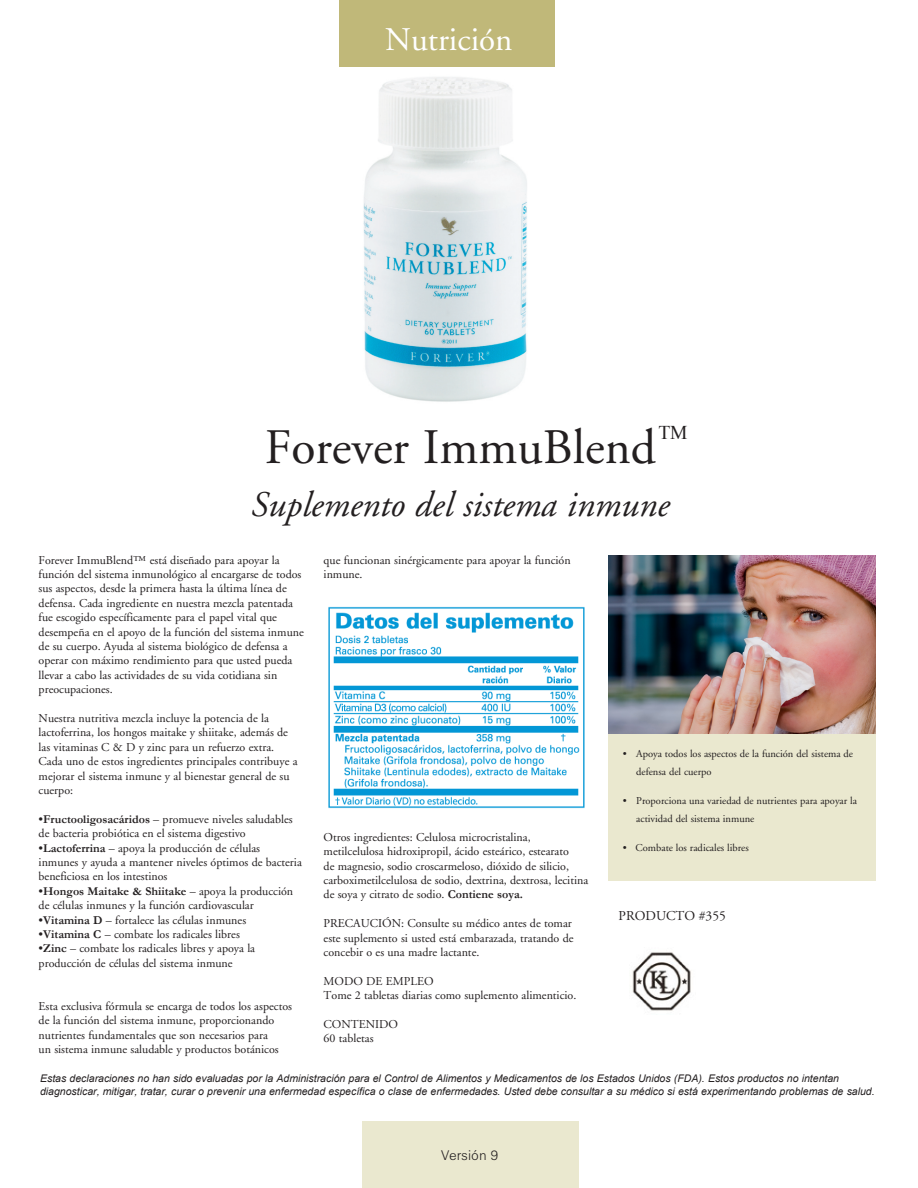
<style>
.page{position:relative;width:918px;height:1188px;background:#fff}
.page>*{position:absolute;margin:0;border:0;box-sizing:border-box;transform-origin:0 0}
.t1{font:49.5px "Adobe Garamond";color:#231f20}
.t2{font:italic 36px "Adobe Garamond";color:#231f20}
.t3{font:33px "Adobe Garamond";color:#fff}
.t4{font:19.5px "Times New Roman";color:#231f20}
.t5{font:13.5px "Adobe Garamond";color:#231f20}
.t6{font:300 13.5px "Zurich BT";color:#231f20}
.t7{font:12px/14.4px "Adobe Garamond";color:#231f20}
.t8{font:italic 10.5px/13.5px "Arial";color:#231f20}
.Key_Points{font:10.5px/18px "Adobe Garamond";color:#231f20}
.s1{font-family:"Garamond";font-weight:700}
</style>
<div class="page">
<div style="left:608px;top:734px;width:268px;height:146px;background:#eae8cf"></div>
<div style="left:339px;top:0;width:216px;height:67px;background:#c0b879"></div>
<div style="left:362px;top:1121px;width:216px;height:67px;background:#eae8cf"></div>
<img style="left:609px;top:556px;width:266px;height:177px">
<img style="left:363px;top:77px;width:164px;height:325px">
<img style="left:632px;top:952px;width:59px;height:59px">
<img style="left:328px;top:606px;width:257px;height:203px">
<p class="t3" style="left:385px;top:22px;width:129px">Nutrición</p>
<p class="t4" style="left:658px;top:419px;width:31px">TM</p>
<p class="t1" style="left:265px;top:420px;width:393px">Forever ImmuBlend</p>
<p class="t2" style="left:251px;top:485px;width:420px">Suplemento del sistema inmune</p>
<p class="t7" style="left:39px;top:553px;width:267px">Forever ImmuBlend™ está diseñado para apoyar la función del sistema inmunológico al encargarse de todos sus aspectos, desde la primera hasta la última línea de defensa. Cada ingrediente en nuestra mezcla patentada fue escogido específicamente para el papel vital que desempeña en el apoyo de la función del sistema inmune de su cuerpo. Ayuda al sistema biológico de defensa a operar con máximo rendimiento para que usted pueda llevar a cabo las actividades de su vida cotidiana sin preocupaciones.</p>
<p class="t7" style="left:39px;top:711px;width:260px">Nuestra nutritiva mezcla incluye la potencia de la lactoferrina, los hongos maitake y shiitake, además de las vitaminas C &amp; D y zinc para un refuerzo extra.<br>Cada uno de estos ingredientes principales contribuye a mejorar el sistema inmune y al bienestar general de su cuerpo:</p>
<p class="t7" style="left:39px;top:812px;width:256px">•<span class="s1">Fructooligosacáridos</span> – promueve niveles saludables de bacteria probiótica en el sistema digestivo</p>
<p class="t7" style="left:39px;top:841px;width:265px">•<span class="s1">Lactoferrina</span> – apoya la producción de células inmunes y ayuda a mantener niveles óptimos de bacteria beneficiosa en los intestinos</p>
<p class="t7" style="left:39px;top:884px;width:256px">•<span class="s1">Hongos Maitake &amp; Shiitake</span> – apoya la producción de células inmunes y la función cardiovascular</p>
<p class="t7" style="left:39px;top:913px;width:209px">•<span class="s1">Vitamina D</span> – fortalece las células inmunes</p>
<p class="t7" style="left:39px;top:927px;width:203px">•<span class="s1">Vitamina C</span> – combate los radicales libres</p>
<p class="t7" style="left:39px;top:942px;width:218px">•<span class="s1">Zinc</span> – combate los radicales libres y apoya la producción de células del sistema inmune</p>
<p class="t7" style="left:39px;top:999px;width:255px">Esta exclusiva fórmula se encarga de todos los aspectos de la función del sistema inmune, proporcionando nutrientes fundamentales que son necesarios para<br>un sistema inmune saludable y productos botánicos</p>
<p class="t7" style="left:324px;top:553px;width:249px">que funcionan sinérgicamente para apoyar la función inmune.</p>
<p class="t7" style="left:324px;top:830px;width:266px">Otros ingredientes: Celulosa microcristalina, metilcelulosa hidroxipropil, ácido esteárico, estearato<br>de magnesio, sodio croscarmeloso, dióxido de silicio, carboximetilcelulosa de sodio, dextrina, dextrosa, lecitina de soya y citrato de sodio. <span class="s1">Contiene soya.</span></p>
<p class="t7" style="left:324px;top:917px;width:252px">PRECAUCIÓN: Consulte su médico antes de tomar este suplemento si usted está embarazada, tratando de concebir o es una madre lactante.</p>
<p class="t7" style="left:324px;top:974px;width:112px">MODO DE EMPLEO</p>
<p class="t7" style="left:324px;top:989px;width:254px">Tome 2 tabletas diarias como suplemento alimenticio.</p>
<p class="t7" style="left:324px;top:1017px;width:76px">CONTENIDO</p>
<p class="t7" style="left:324px;top:1032px;width:51px">60 tabletas</p>
<p class="Key_Points" style="left:636px;top:745px;width:218px;text-indent:-14px">• Apoya todos los aspectos de la función del sistema de defensa del cuerpo</p>
<p class="Key_Points" style="left:636px;top:792px;width:222px;text-indent:-14px">• Proporciona una variedad de nutrientes para apoyar la actividad del sistema inmune</p>
<p class="Key_Points" style="left:623px;top:838px;width:127px">• Combate los radicales libres</p>
<p class="t5" style="left:619px;top:908px;width:109px">PRODUCTO #355</p>
<p class="t8" style="left:40px;top:1072px;width:836px">Estas declaraciones no han sido evaluadas por la Administración para el Control de Alimentos y Medicamentos de los Estados Unidos (FDA). Estos productos no intentan diagnosticar, mitigar, tratar, curar o prevenir una enfermedad específica o clase de enfermedades. Usted debe consultar a su médico si está experimentando problemas de salud.</p>
<p class="t6" style="left:441px;top:1147px;width:59px">Versión 9</p>
</div>
